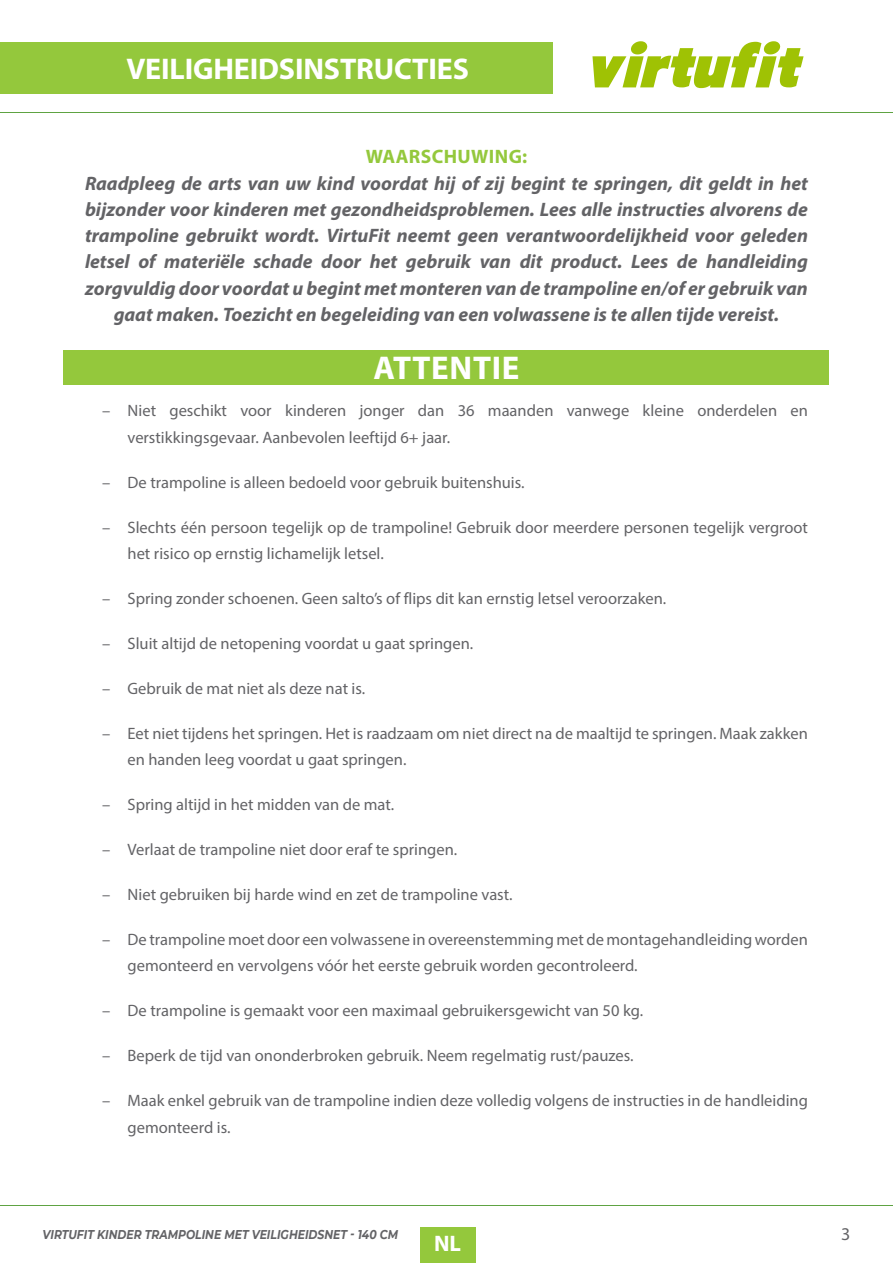
<style>
.page{position:relative;width:893px;height:1263px;background:#fff}
.page>*{position:absolute;margin:0;border:0;box-sizing:border-box;transform-origin:0 0}
.t1{font:700 33px "Myriad Pro";letter-spacing:.02em;color:#fff}
.t2{font:700 30px "Myriad Pro";letter-spacing:-.005em;color:#fff}
.t3{font:700 22.5px "Myriad Pro";color:#fff}
.t4{font:italic 700 19.5px/26.2px "Myriad Pro";color:#636366;text-align:center}
.t5{font:700 19.5px "Myriad Pro";letter-spacing:.02em;color:#94c83c}
.t6{font:18px "Myriad Pro";color:#636366}
.t7{font:16.5px/26.2px "Myriad Pro";color:#636366}
.t8{font:italic 700 12.75px "Montserrat";color:#636366;scale:.85 1}
</style>
<div class="page">
<div style="left:0;top:43px;width:553px;height:51px;background:#94c83c"></div>
<hr style="left:0;top:1205px;width:893px;height:1px;background:#5ea342">
<hr style="left:0;top:112px;width:893px;height:1px;background:#5ea342">
<div style="left:420px;top:1227px;width:55px;height:36px;background:#94c83c"></div>
<svg style="left:592px;top:41px;width:212px;height:47px"></svg>
<div style="left:64px;top:351px;width:765px;height:34px;background:#94c83c"></div>
<p class="t2" style="left:126px;top:49px;width:344px">VEILIGHEIDSINSTRUCTIES</p>
<p class="t5" style="left:366px;top:144px;width:163px">WAARSCHUWING:</p>
<p class="t4" style="left:85px;top:169px;width:724px">Raadpleeg de arts van uw kind voordat hij of zij begint te springen, dit geldt in het bijzonder voor kinderen met gezondheidsproblemen. Lees alle instructies alvorens de trampoline gebruikt wordt. VirtuFit neemt geen verantwoordelijkheid voor geleden letsel of materiële schade door het gebruik van dit product. Lees de handleiding zorgvuldig door voordat u begint met monteren van de trampoline en/of er gebruik van gaat maken. Toezicht en begeleiding van een volwassene is te allen tijde vereist.</p>
<p class="t1" style="left:373px;top:347px;width:147px">ATTENTIE</p>
<p class="t7" style="left:128px;top:397px;width:682px;text-indent:-25px">– Niet geschikt voor kinderen jonger dan 36 maanden vanwege kleine onderdelen en verstikkingsgevaar. Aanbevolen leeftijd 6+ jaar.</p>
<p class="t7" style="left:102px;top:469px;width:424px">– De trampoline is alleen bedoeld voor gebruik buitenshuis.</p>
<p class="t7" style="left:128px;top:514px;width:682px;text-indent:-25px">– Slechts één persoon tegelijk op de trampoline! Gebruik door meerdere personen tegelijk vergroot het risico op ernstig lichamelijk letsel.</p>
<p class="t7" style="left:102px;top:585px;width:566px">– Spring zonder schoenen. Geen salto’s of flips dit kan ernstig letsel veroorzaken.</p>
<p class="t7" style="left:102px;top:630px;width:373px">– Sluit altijd de netopening voordat u gaat springen.</p>
<p class="t7" style="left:102px;top:675px;width:265px">– Gebruik de mat niet als deze nat is.</p>
<p class="t7" style="left:128px;top:720px;width:682px;text-indent:-25px">– Eet niet tijdens het springen. Het is raadzaam om niet direct na de maaltijd te springen. Maak zakken en handen leeg voordat u gaat springen.</p>
<p class="t7" style="left:102px;top:791px;width:294px">– Spring altijd in het midden van de mat.</p>
<p class="t7" style="left:102px;top:836px;width:357px">– Verlaat de trampoline niet door eraf te springen.</p>
<p class="t7" style="left:102px;top:881px;width:412px">– Niet gebruiken bij harde wind en zet de trampoline vast.</p>
<p class="t7" style="left:128px;top:926px;width:682px;text-indent:-25px">– De trampoline moet door een volwassene in overeenstemming met de montagehandleiding worden gemonteerd en vervolgens vóór het eerste gebruik worden gecontroleerd.</p>
<p class="t7" style="left:102px;top:997px;width:542px">– De trampoline is gemaakt voor een maximaal gebruikersgewicht van 50 kg.</p>
<p class="t7" style="left:102px;top:1042px;width:533px">– Beperk de tijd van ononderbroken gebruik. Neem regelmatig rust/pauzes.</p>
<p class="t7" style="left:128px;top:1087px;width:682px;text-indent:-25px">– Maak enkel gebruik van de trampoline indien deze volledig volgens de instructies in de handleiding gemonteerd is.</p>
<p class="t8" style="left:43px;top:1225px;width:420px">VIRTUFIT KINDER TRAMPOLINE MET VEILIGHEIDSNET - 140 CM</p>
<p class="t6" style="left:841px;top:1223px;width:11px">3</p>
<h3 class="t3" style="left:434px;top:1229px;width:29px">NL</h3>
</div>
